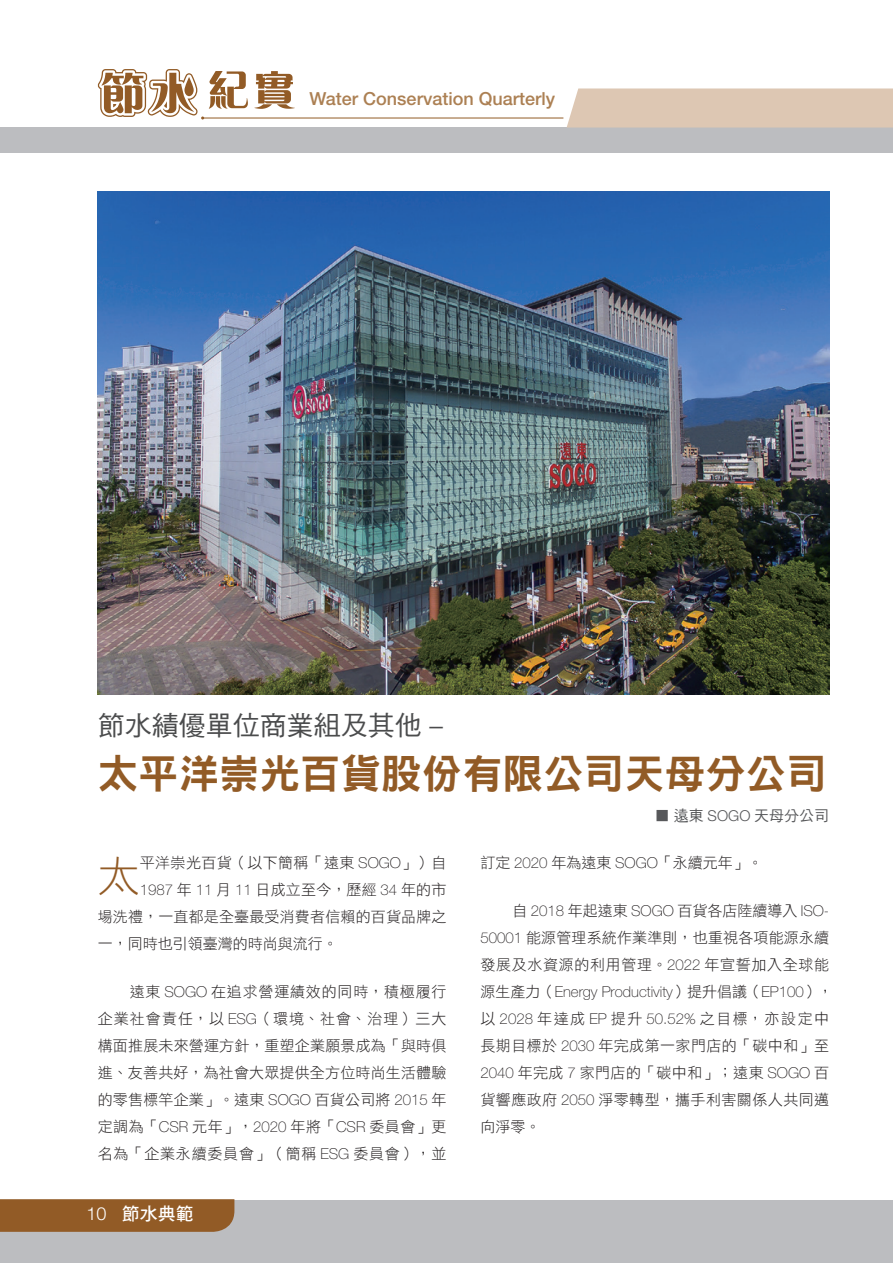
<style>
.page{position:relative;width:893px;height:1263px;background:#fff}
.page>*{position:absolute;margin:0;border:0;box-sizing:border-box;transform-origin:0 0}
.內文首段字放大{font:42px "DF Hei Std W3";color:#925b26}
.大標-黑{font:40.5px "DF Hei Std W9";color:#925b26}
.副標{font:27px "DF Hei Std W5";color:#4b4c4d}
.t1{font:500 18px "Helvetica Neue";color:#ac8053}
.t2{font:18px "DF Hei Std W7";color:#fff}
.內文{font:15px/27px "DF Hei Std W3";letter-spacing:.03em;color:#231f20;text-align:justify}
.內文首段字放大-2{font:15px "DF Hei Std W3";letter-spacing:.01em;color:#231f20}
.內文首段字放大-3{font:15px "DF Hei Std W3";letter-spacing:.03em;color:#231f20}
.內文-2{font:15px "DF Hei Std W3";color:#231f20}
.作者{font:15px "DF Hei Std W5";color:#57585a}
.s1{font-family:"Helvetica Neue";font-weight:300}
.s2{font-family:"Helvetica Neue";font-weight:100}
</style>
<div class="page">
<div style="left:0;top:128px;width:893px;height:1135px;background:#bcbdc0"></div>
<div style="left:0;top:153px;width:893px;height:1046px;background:#fff"></div>
<div style="left:567px;top:88px;width:326px;height:40px;background:#ddc7b3"></div>
<img style="left:98px;top:191px;width:731px;height:503px">
<svg style="left:255px;top:71px;width:40px;height:38px"></svg>
<hr style="left:203px;top:118px;width:360px;height:1px;background:#925b26">
<svg style="left:98px;top:69px;width:150px;height:51px"></svg>
<svg style="left:0;top:1199px;width:234px;height:33px;background:#935d29"></svg>
<p class="t1" style="left:310px;top:88px;width:247px">Water Conservation Quarterly</p>
<p class="副標" style="left:98px;top:710px;width:347px">節水績優單位商業組及其他 <span class="s1">–</span></p>
<p class="大標-黑" style="left:98px;top:752px;width:730px">太平洋崇光百貨股份有限公司天母分公司</p>
<p class="內文首段字放大" style="left:98px;top:853px;width:43px">太</p>
<p class="內文首段字放大-3" style="left:140px;top:854px;width:308px">平洋崇光百貨（以下簡稱「遠東 <span class="s2">SOGO</span>」）自</p>
<p class="內文首段字放大-2" style="left:140px;top:881px;width:308px"><span class="s2">1987</span> 年 <span class="s2">11</span> 月 <span class="s2">11</span> 日成立至今，歷經 <span class="s2">34</span> 年的市</p>
<p class="內文首段字放大-2" style="left:98px;top:908px;width:350px">場洗禮，一直都是全臺最受消費者信賴的百貨品牌之</p>
<p class="內文首段字放大-2" style="left:98px;top:935px;width:242px">一，同時也引領臺灣的時尚與流行。</p>
<p class="內文" style="left:98px;top:978px;width:350px;text-indent:32px">遠東 <span class="s2">SOGO</span> 在追求營運績效的同時，積極履行企業社會責任，以 <span class="s2">ESG</span>（環境、社會、治理）三大構面推展未來營運方針，重塑企業願景成為「與時俱進、友善共好，為社會大眾提供全方位時尚生活體驗的零售標竿企業」。遠東 <span class="s2">SOGO</span> 百貨公司將 <span class="s2">2015</span> 年定調為「<span class="s2">CSR</span> 元年」，<span class="s2">2020</span> 年將「<span class="s2">CSR</span> 委員會」更名為「企業永續委員會」（簡稱 <span class="s2">ESG</span> 委員會），並</p>
<p class="t2" style="left:87px;top:1204px;width:109px"><span class="s1">10</span> 節水典範</p>
<p class="作者" style="left:655px;top:807px;width:176px">■ 遠東 <span class="s1">SOGO</span> 天母分公司</p>
<p class="內文-2" style="left:480px;top:854px;width:284px">訂定 <span class="s2">2020</span> 年為遠東 <span class="s2">SOGO</span>「永續元年」。</p>
<p class="內文" style="left:480px;top:897px;width:354px;text-align:left;text-indent:32px">自 <span class="s2">2018</span> 年起遠東 <span class="s2">SOGO</span> 百貨各店陸續導入 <span class="s2">ISO-<br>50001</span> 能源管理系統作業準則，也重視各項能源永續發展及水資源的利用管理。<span class="s2">2022</span> 年宣誓加入全球能源生產力（<span class="s2">Energy Productivity</span>）提升倡議（<span class="s2">EP100</span>），以 <span class="s2">2028</span> 年達成 <span class="s2">EP</span> 提升 <span class="s2">50.52%</span> 之目標，亦設定中長期目標於 <span class="s2">2030</span> 年完成第一家門店的「碳中和」至<br><span class="s2">2040</span> 年完成 <span class="s2">7</span> 家門店的「碳中和」；遠東 <span class="s2">SOGO</span> 百貨響應政府 <span class="s2">2050</span> 淨零轉型，攜手利害關係人共同邁向淨零。</p>
</div>
